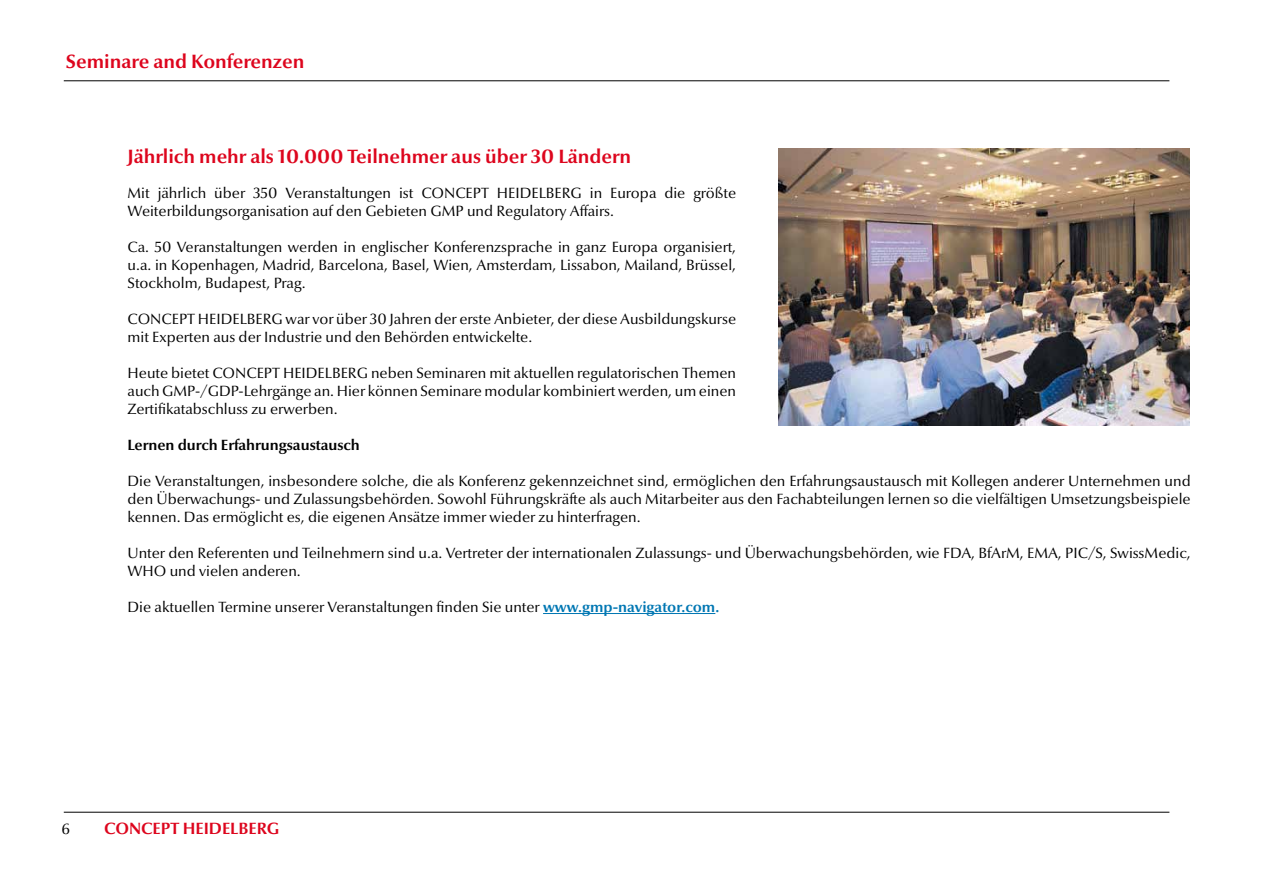
<style>
.page{position:relative;width:1263px;height:893px;background:#fff}
.page>*{position:absolute;margin:0;border:0;box-sizing:border-box;transform-origin:0 0}
.t1{font:700 19.5px "Optima Nova LT";color:#dd051d}
.t2{font:700 16.5px "Optima Nova LT";color:#dd051d}
.t3{font:15px/18px "Optima Nova LT";color:#000}
.t4{font:700 15px "Optima Nova LT";color:#000}
.s1{font-weight:700;color:#0077b3}
</style>
<div class="page">
<hr style="left:64px;top:80px;width:1105px;height:1px;background:#000">
<hr style="left:64px;top:812px;width:1105px;height:1px;background:#000">
<hr style="left:543px;top:613px;width:172px;height:1px;background:#0077b3">
<img style="left:779px;top:149px;width:411px;height:276px">
<h1 class="t1" style="left:66px;top:50px;width:240px">Seminare and Konferenzen</h1>
<h1 class="t1" style="left:128px;top:145px;width:505px">Jährlich mehr als 10.000 Teilnehmer aus über 30 Ländern</h1>
<p class="t3" style="left:128px;top:184px;width:610px">Mit jährlich über 350 Veranstaltungen ist CONCEPT HEIDELBERG in Europa die größte<br>Weiterbildungsorganisation auf den Gebieten GMP und Regulatory Affairs.</p>
<p class="t3" style="left:128px;top:238px;width:610px;text-align:justify">Ca. 50 Veranstaltungen werden in englischer Konferenzsprache in ganz Europa organisiert, u.a. in Kopenhagen, Madrid, Barcelona, Basel, Wien, Amsterdam, Lissabon, Mailand, Brüssel, Stockholm, Budapest, Prag.</p>
<p class="t3" style="left:128px;top:310px;width:610px">CONCEPT HEIDELBERG war vor über 30 Jahren der erste Anbieter, der diese Ausbildungskurse mit Experten aus der Industrie und den Behörden entwickelte.</p>
<p class="t3" style="left:128px;top:364px;width:610px;text-align:justify">Heute bietet CONCEPT HEIDELBERG neben Seminaren mit aktuellen regulatorischen Themen auch GMP-/GDP-Lehrgänge an. Hier können Seminare modular kombiniert werden, um einen Zertifikatabschluss zu erwerben.</p>
<p class="t4" style="left:128px;top:436px;width:234px">Lernen durch Erfahrungsaustausch</p>
<p class="t3" style="left:128px;top:472px;width:1065px;text-align:justify">Die Veranstaltungen, insbesondere solche, die als Konferenz gekennzeichnet sind, ermöglichen den Erfahrungsaustausch mit Kollegen anderer Unternehmen und den Überwachungs- und Zulassungsbehörden. Sowohl Führungskräfte als auch Mitarbeiter aus den Fachabteilungen lernen so die vielfältigen Umsetzungsbeispiele kennen. Das ermöglicht es, die eigenen Ansätze immer wieder zu hinterfragen.</p>
<p class="t3" style="left:128px;top:544px;width:1064px">Unter den Referenten und Teilnehmern sind u.a. Vertreter der internationalen Zulassungs- und Überwachungsbehörden, wie FDA, BfArM, EMA, PIC/S, SwissMedic,<br>WHO und vielen anderen.</p>
<p class="t3" style="left:128px;top:598px;width:593px">Die aktuellen Termine unserer Veranstaltungen finden Sie unter <span class="s1">www.gmp-navigator.com.</span></p>
<p class="t3" style="left:62px;top:820px;width:10px">6</p>
<p class="t2" style="left:104px;top:819px;width:177px">CONCEPT HEIDELBERG</p>
</div>
